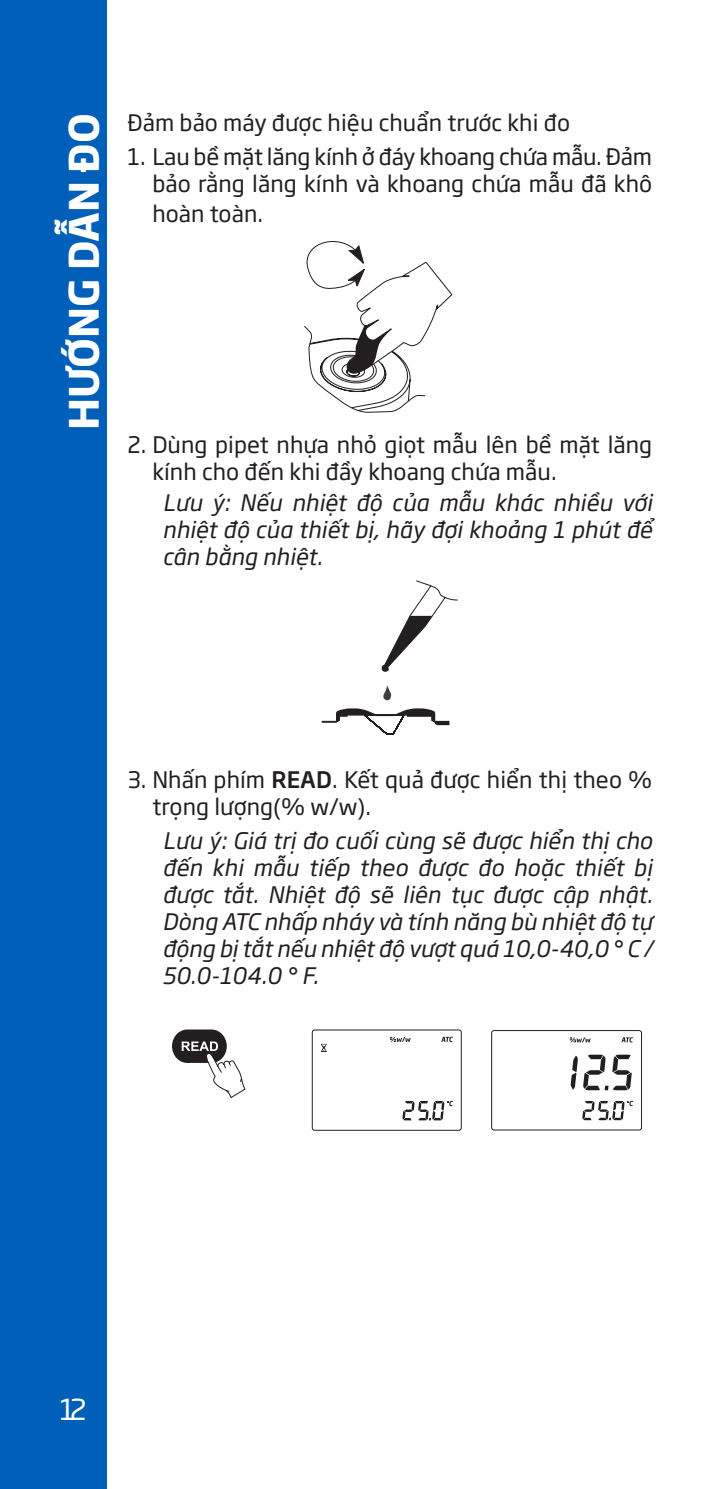
<style>
.page{position:relative;width:709px;height:1489px;background:#fff}
.page>*{position:absolute;margin:0;border:0;box-sizing:border-box;transform-origin:0 0}
.t1{font:700 40px "SVN Soho Gothic";color:#fff}
.t2{font:28.5px "SVN Soho Gothic";color:#fff}
._01corpo_testo{font:italic 22.5px/27px "SVN Soho Gothic";color:#231f20;text-align:justify}
._01corpo_testo-2{font:22.5px/27px "SVN Soho Gothic";color:#231f20}
.s1{font-weight:500}
</style>
<div class="page">
<div style="left:0;top:0;width:106px;height:1488px;background:#005fb9"></div>
<svg style="left:322px;top:708px;width:127px;height:27px"></svg>
<svg style="left:383px;top:685px;width:8px;height:15px"></svg>
<svg style="left:381px;top:580px;width:77px;height:92px"></svg>
<svg style="left:304px;top:241px;width:148px;height:172px"></svg>
<div style="left:172px;top:1029px;width:55px;height:33px;background:#231f20;border-radius:16px"></div>
<svg style="left:182px;top:1041px;width:64px;height:57px"></svg>
<svg style="left:312px;top:1029px;width:149px;height:101px"></svg>
<svg style="left:491px;top:1030px;width:151px;height:100px"></svg>
<p class="t1" style="left:52px;top:430px;width:318px;rotate:-90deg">HƯỚNG DẪN ĐO</p>
<p class="_01corpo_testo-2" style="left:128px;top:108px;width:444px">Đảm bảo máy được hiệu chuẩn trước khi đo</p>
<p class="_01corpo_testo-2" style="left:128px;top:142px;width:526px;text-align:right">1. Lau bề mặt lăng kính ở đáy khoang chứa mẫu. Đảm bảo rằng lăng kính và khoang chứa mẫu đã khô</p>
<p class="_01corpo_testo-2" style="left:152px;top:199px;width:112px">hoàn toàn.</p>
<p class="_01corpo_testo-2" style="left:152px;top:430px;width:501px;text-indent:-25px">2. Dùng pipet nhựa nhỏ giọt mẫu lên bề mặt lăng kính cho đến khi đầy khoang chứa mẫu.</p>
<p class="_01corpo_testo" style="left:163px;top:488px;width:491px">Lưu ý: Nếu nhiệt độ của mẫu khác nhiều với nhiệt độ của thiết bị, hãy đợi khoảng 1 phút để cân bằng nhiệt.</p>
<p class="_01corpo_testo-2" style="left:152px;top:764px;width:501px;text-indent:-25px">3. Nhấn phím <span class="s1">READ</span>. Kết quả được hiển thị theo % trọng lượng(% w/w).</p>
<p class="_01corpo_testo" style="left:163px;top:826px;width:491px">Lưu ý: Giá trị đo cuối cùng sẽ được hiển thị cho đến khi mẫu tiếp theo được đo hoặc thiết bị được tắt. Nhiệt độ sẽ liên tục được cập nhật.<br>Dòng ATC nhấp nháy và tính năng bù nhiệt độ tự động bị tắt nếu nhiệt độ vượt quá 10,0-40,0 ° C / 50.0-104.0 ° F.</p>
<p class="t2" style="left:60px;top:1387px;width:28px">12</p>
</div>
